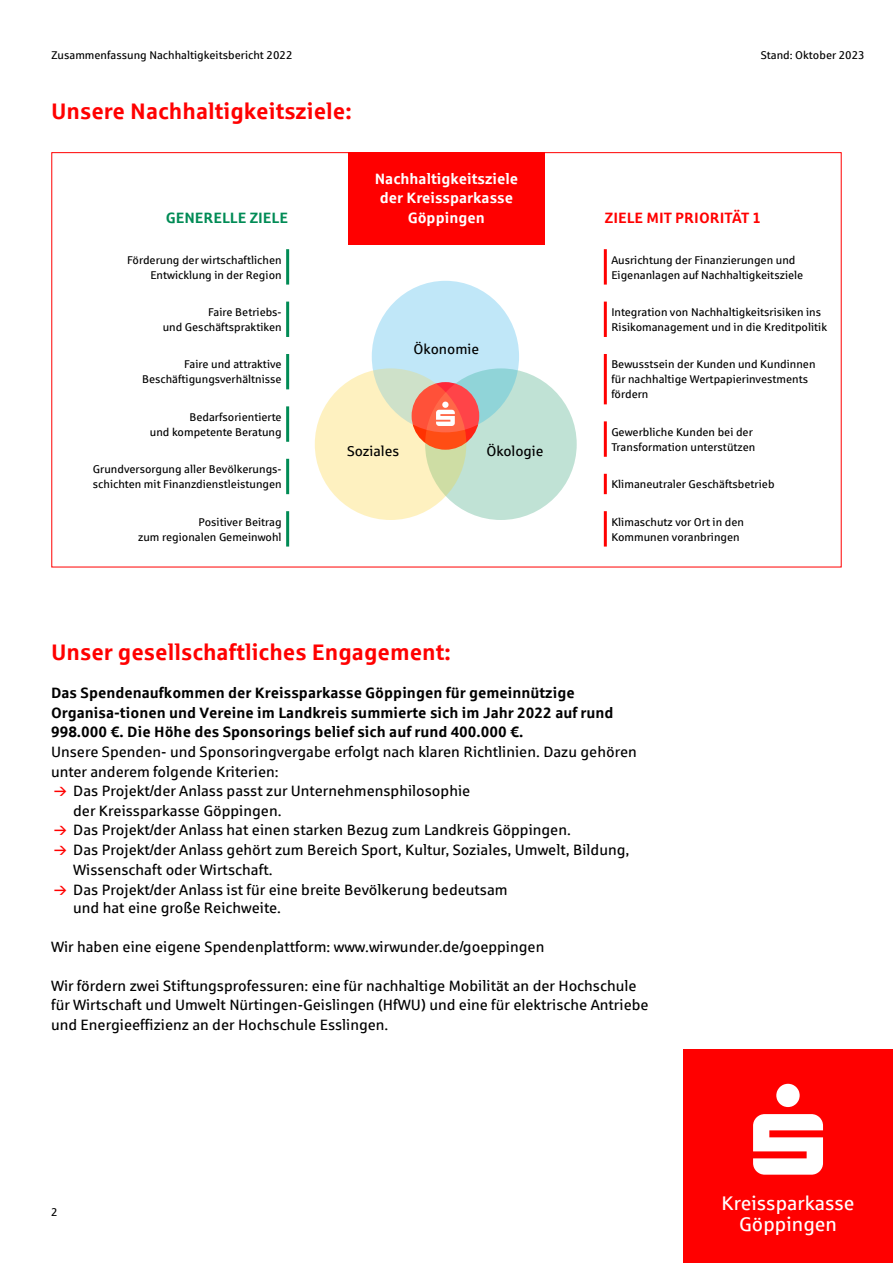
<style>
.page{position:relative;width:893px;height:1263px;background:#fff}
.page>*{position:absolute;margin:0;border:0;box-sizing:border-box;transform-origin:0 0}
.t1{font:700 22.5px "Sparkasse Rg";color:#f00}
.t2{font:19.8px/21px "Sparkasse Rg";color:#fff;text-align:center}
.t3{font:15px/19.5px "Sparkasse Rg";color:#000}
.t4{font:700 15px/19.5px "Sparkasse Rg";color:#000}
.t5{font:700 15px/19.5px "Sparkasse Rg";color:#fff;text-align:center}
.t6{font:700 15px "Sparkasse Rg";color:#f00}
.t7{font:700 15px "Sparkasse Rg";color:#008b55}
.t8{font:14.25px "Sparkasse Rg";color:#000}
.t9{font:11.25px/15px "Sparkasse Rg";color:#000}
</style>
<div class="page">
<div style="left:348px;top:152px;width:196px;height:92px;background:#f00"></div>
<div style="left:683px;top:1049px;width:210px;height:214px;background:#f00"></div>
<svg style="left:753px;top:1084px;width:70px;height:91px"></svg>
<hr style="left:604px;top:249px;width:3px;height:36px;background:#f00">
<hr style="left:604px;top:302px;width:3px;height:35px;background:#f00">
<hr style="left:604px;top:354px;width:3px;height:50px;background:#f00">
<hr style="left:604px;top:421px;width:3px;height:36px;background:#f00">
<hr style="left:604px;top:474px;width:3px;height:20px;background:#f00">
<hr style="left:604px;top:511px;width:3px;height:36px;background:#f00">
<hr style="left:286px;top:249px;width:3px;height:36px;background:#008b55">
<hr style="left:286px;top:302px;width:3px;height:35px;background:#008b55">
<hr style="left:286px;top:354px;width:3px;height:35px;background:#008b55">
<hr style="left:286px;top:406px;width:3px;height:36px;background:#008b55">
<hr style="left:286px;top:459px;width:3px;height:35px;background:#008b55">
<hr style="left:286px;top:511px;width:3px;height:36px;background:#008b55">
<div style="left:425px;top:368px;width:152px;height:152px;background:#c0e2d5;border-radius:50%"></div>
<svg style="left:372px;top:281px;width:147px;height:151px;background:#b9e4f3"></svg>
<svg style="left:315px;top:368px;width:151px;height:152px;background:#f4edbe"></svg>
<svg style="left:412px;top:382px;width:67px;height:68px;background:#fe4d35"></svg>
<svg style="left:436px;top:402px;width:19px;height:24px"></svg>
<p class="t9" style="left:51px;top:47px;width:243px">Zusammenfassung Nachhaltigkeitsbericht 2022</p>
<h1 class="t1" style="left:51px;top:97px;width:302px">Unsere Nachhaltigkeitsziele:</h1>
<p class="t7" style="left:166px;top:208px;width:124px">GENERELLE ZIELE</p>
<p class="t9" style="left:127px;top:252px;width:156px;text-align:right">Förderung der wirtschaftlichen<br>Entwicklung in der Region</p>
<p class="t9" style="left:163px;top:304px;width:120px;text-align:right">Faire Betriebs-<br>und Geschäftspraktiken</p>
<p class="t9" style="left:142px;top:357px;width:141px;text-align:right">Faire und attraktive<br>Beschäftigungsverhältnisse</p>
<p class="t9" style="left:150px;top:409px;width:133px;text-align:right">Bedarfsorientierte<br>und kompetente Beratung</p>
<p class="t9" style="left:93px;top:461px;width:190px">Grundversorgung aller Bevölkerungs&shy;schichten mit Finanzdienstleistungen</p>
<p class="t9" style="left:138px;top:514px;width:145px;text-align:right">Positiver Beitrag<br>zum regionalen Gemeinwohl</p>
<p class="t5" style="left:375px;top:168px;width:145px">Nachhaltigkeitsziele der Kreissparkasse<br>Göppingen</p>
<p class="t8" style="left:414px;top:340px;width:67px">Ökonomie</p>
<p class="t8" style="left:347px;top:442px;width:54px">Soziales</p>
<p class="t8" style="left:486px;top:442px;width:59px">Ökologie</p>
<p class="t9" style="left:761px;top:47px;width:106px">Stand: Oktober 2023</p>
<p class="t6" style="left:605px;top:208px;width:158px">ZIELE MIT PRIORITÄT 1</p>
<p class="t9" style="left:611px;top:252px;width:193px">Ausrichtung der Finanzierungen und<br>Eigenanlagen auf Nachhaltigkeitsziele</p>
<p class="t9" style="left:611px;top:304px;width:217px">Integration von Nachhaltigkeitsrisiken ins<br>Risikomanagement und in die Kreditpolitik</p>
<p class="t9" style="left:611px;top:357px;width:206px">Bewusstsein der Kunden und Kundinnen für nachhaltige Wertpapierinvestments fördern</p>
<p class="t9" style="left:611px;top:424px;width:145px">Gewerbliche Kunden bei der<br>Transformation unterstützen</p>
<p class="t9" style="left:611px;top:476px;width:165px">Klimaneutraler Geschäftsbetrieb</p>
<p class="t9" style="left:611px;top:514px;width:134px">Klimaschutz vor Ort in den<br>Kommunen voranbringen</p>
<h1 class="t1" style="left:51px;top:638px;width:401px">Unser gesellschaftliches Engagement:</h1>
<p class="t4" style="left:51px;top:683px;width:564px">Das Spendenaufkommen der Kreissparkasse Göppingen für gemeinnützige<br>Organisa-tionen und Vereine im Landkreis summierte sich im Jahr 2022 auf rund<br>998.000 €. Die Höhe des Sponsorings belief sich auf rund 400.000 €.</p>
<p class="t3" style="left:51px;top:742px;width:587px">Unsere Spenden- und Sponsoringvergabe erfolgt nach klaren Richtlinien. Dazu gehören</p>
<p class="t3" style="left:51px;top:761px;width:229px">unter anderem folgende Kriterien:</p>
<p class="t3" style="left:73px;top:780px;width:399px">Das Projekt/der Anlass passt zur Unternehmensphilosophie</p>
<p class="t3" style="left:73px;top:801px;width:210px">der Kreissparkasse Göppingen.</p>
<p class="t3" style="left:73px;top:820px;width:499px">Das Projekt/der Anlass hat einen starken Bezug zum Landkreis Göppingen.</p>
<p class="t3" style="left:73px;top:840px;width:557px">Das Projekt/der Anlass gehört zum Bereich Sport, Kultur, Soziales, Umwelt, Bildung,</p>
<p class="t3" style="left:73px;top:860px;width:201px">Wissenschaft oder Wirtschaft.</p>
<p class="t3" style="left:73px;top:879px;width:436px">Das Projekt/der Anlass ist für eine breite Bevölkerung bedeutsam</p>
<p class="t3" style="left:73px;top:897px;width:209px">und hat eine große Reichweite.</p>
<p class="t3" style="left:51px;top:936px;width:495px">Wir haben eine eigene Spendenplattform: www.wirwunder.de/goeppingen</p>
<p class="t3" style="left:51px;top:975px;width:599px">Wir fördern zwei Stiftungsprofessuren: eine für nachhaltige Mobilität an der Hochschule für Wirtschaft und Umwelt Nürtingen-Geislingen (HfWU) und eine für elektrische Antriebe und Energieeffizienz an der Hochschule Esslingen.</p>
<p class="t9" style="left:51px;top:1204px;width:8px">2</p>
<h2 class="t2" style="left:722px;top:1192px;width:134px">Kreissparkasse<br>Göppingen</h2>
</div>
